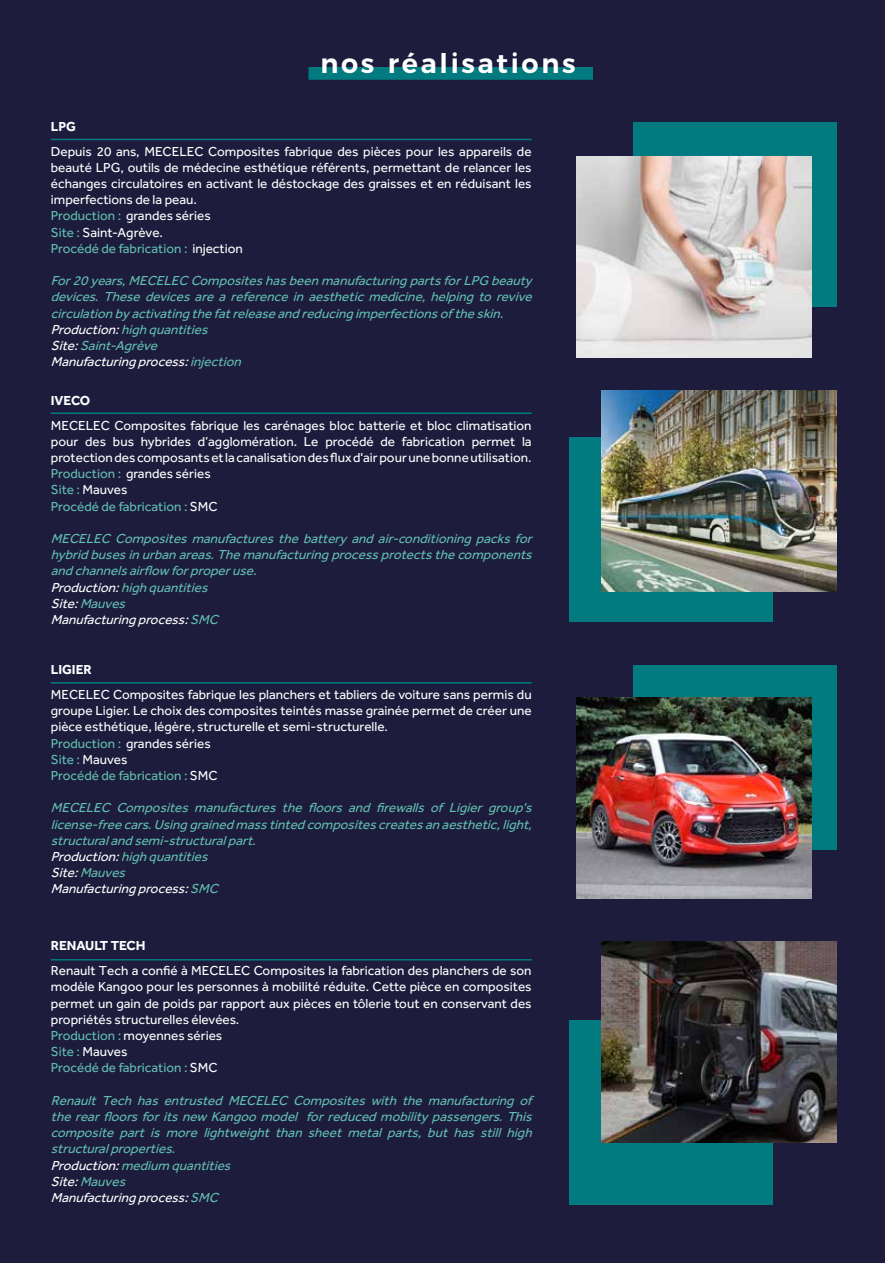
<style>
.page{position:relative;width:885px;height:1263px;background:#fff}
.page>*{position:absolute;margin:0;border:0;box-sizing:border-box;transform-origin:0 0}
.t1{font:600 27px "Montserrat";letter-spacing:.1em;color:#fff}
.t2{font:13.5px/16.2px "Effra";color:#fff}
.t3{font:italic 13.5px/16.2px "Effra";letter-spacing:-.02em;color:#60beb1}
.t4{font:700 13.5px "Effra";color:#fff}
.s1{color:#60beb1}
.s2{color:#fff}
</style>
<div class="page">
<div style="left:0;top:0;width:884px;height:1263px;background:#1e1c3c"></div>
<div style="left:633px;top:122px;width:203px;height:184px;background:#017b7f"></div>
<div style="left:569px;top:437px;width:203px;height:184px;background:#017b7f"></div>
<div style="left:569px;top:1020px;width:203px;height:185px;background:#017b7f"></div>
<div style="left:633px;top:665px;width:203px;height:184px;background:#017b7f"></div>
<img style="left:576px;top:157px;width:235px;height:201px">
<img style="left:601px;top:391px;width:235px;height:201px">
<img style="left:601px;top:941px;width:235px;height:201px">
<img style="left:576px;top:698px;width:235px;height:201px">
<hr style="left:51px;top:139px;width:480px;height:1px;background:#017b7f">
<hr style="left:51px;top:412px;width:480px;height:2px;background:#017b7f">
<hr style="left:51px;top:682px;width:480px;height:2px;background:#017b7f">
<hr style="left:51px;top:959px;width:480px;height:1px;background:#017b7f">
<svg style="left:308px;top:67px;width:284px;height:13px;background:#01797d"></svg>
<h1 class="t1" style="left:320px;top:41px;width:257px">nos réalisations</h1>
<p class="t4" style="left:51px;top:118px;width:27px">LPG</p>
<p class="t2" style="left:51px;top:143px;width:482px">Depuis 20 ans, MECELEC Composites fabrique des pièces pour les appareils de beauté LPG, outils de médecine esthétique référents, permettant de relancer les échanges circulatoires en activant le déstockage des graisses et en réduisant les imperfections de la peau.<br><span class="s1">Production :</span> grandes séries<br><span class="s1">Site :</span> Saint-Agrève.<br><span class="s1">Procédé de fabrication :</span> injection</p>
<p class="t3" style="left:51px;top:272px;width:486px">For20years,MECELEC CompositeshasbeenmanufacturingpartsforLPG beauty devices. These devices are a reference in aesthetic medicine, helping to revive circulationbyactivatingthefatreleaseandreducingimperfectionsof theskin.<br><span class="s2">Production:</span>highquantities<br><span class="s2">Site:</span>Saint-Agrève<br><span class="s2">Manufacturingprocess:</span>injection</p>
<p class="t4" style="left:51px;top:392px;width:41px">IVECO</p>
<p class="t2" style="left:51px;top:417px;width:482px">MECELEC Composites fabrique les carénages bloc batterie et bloc climatisation pour des bus hybrides d’agglomération. Le procédé de fabrication permet la protection des composants et la canalisation des flux d'air pour une bonne utilisation.<br><span class="s1">Production :</span> grandes séries<br><span class="s1">Site :</span> Mauves<br><span class="s1">Procédé de fabrication :</span> SMC</p>
<p class="t3" style="left:51px;top:530px;width:486px">MECELEC Composites manufactures the battery and air-conditioning packs for hybridbusesinurbanareas.Themanufacturingprocessprotectsthecomponents andchannelsairflow forproperuse.<br><span class="s2">Production:</span>highquantities<br><span class="s2">Site:</span>Mauves<br><span class="s2">Manufacturingprocess:</span>SMC</p>
<p class="t4" style="left:51px;top:661px;width:42px">LIGIER</p>
<p class="t2" style="left:51px;top:686px;width:482px">MECELEC Composites fabrique les planchers et tabliers de voiture sans permis du groupe Ligier. Le choix des composites teintés masse grainée permet de créer une pièce esthétique, légère, structurelle et semi-structurelle.<br><span class="s1">Production :</span> grandes séries<br><span class="s1">Site :</span> Mauves<br><span class="s1">Procédé de fabrication :</span> SMC</p>
<p class="t3" style="left:51px;top:799px;width:486px">MECELEC Composites manufactures the floors and firewalls of Ligier group's license-freecars.Usinggrainedmasstintedcompositescreatesanaesthetic,light, structuralandsemi-structuralpart.<br><span class="s2">Production:</span>highquantities<br><span class="s2">Site:</span>Mauves<br><span class="s2">Manufacturingprocess:</span>SMC</p>
<p class="t4" style="left:51px;top:938px;width:96px">RENAULT TECH</p>
<p class="t2" style="left:51px;top:962px;width:482px">Renault Tech a confié à MECELEC Composites la fabrication des planchers de son modèle Kangoo pour les personnes à mobilité réduite. Cette pièce en composites permet un gain de poids par rapport aux pièces en tôlerie tout en conservant des propriétés structurelles élevées.<br><span class="s1">Production :</span> moyennes séries<br><span class="s1">Site :</span> Mauves<br><span class="s1">Procédé de fabrication :</span> SMC</p>
<p class="t3" style="left:51px;top:1092px;width:486px">Renault Tech has entrusted MECELEC Composites with the manufacturing of therearfloorsforitsnew Kangoo model forreducedmobilitypassengers.This composite part is more lightweight than sheet metal parts, but has still high structuralproperties.<br><span class="s2">Production:</span>medium quantities<br><span class="s2">Site:</span>Mauves<br><span class="s2">Manufacturingprocess:</span>SMC</p>
</div>
